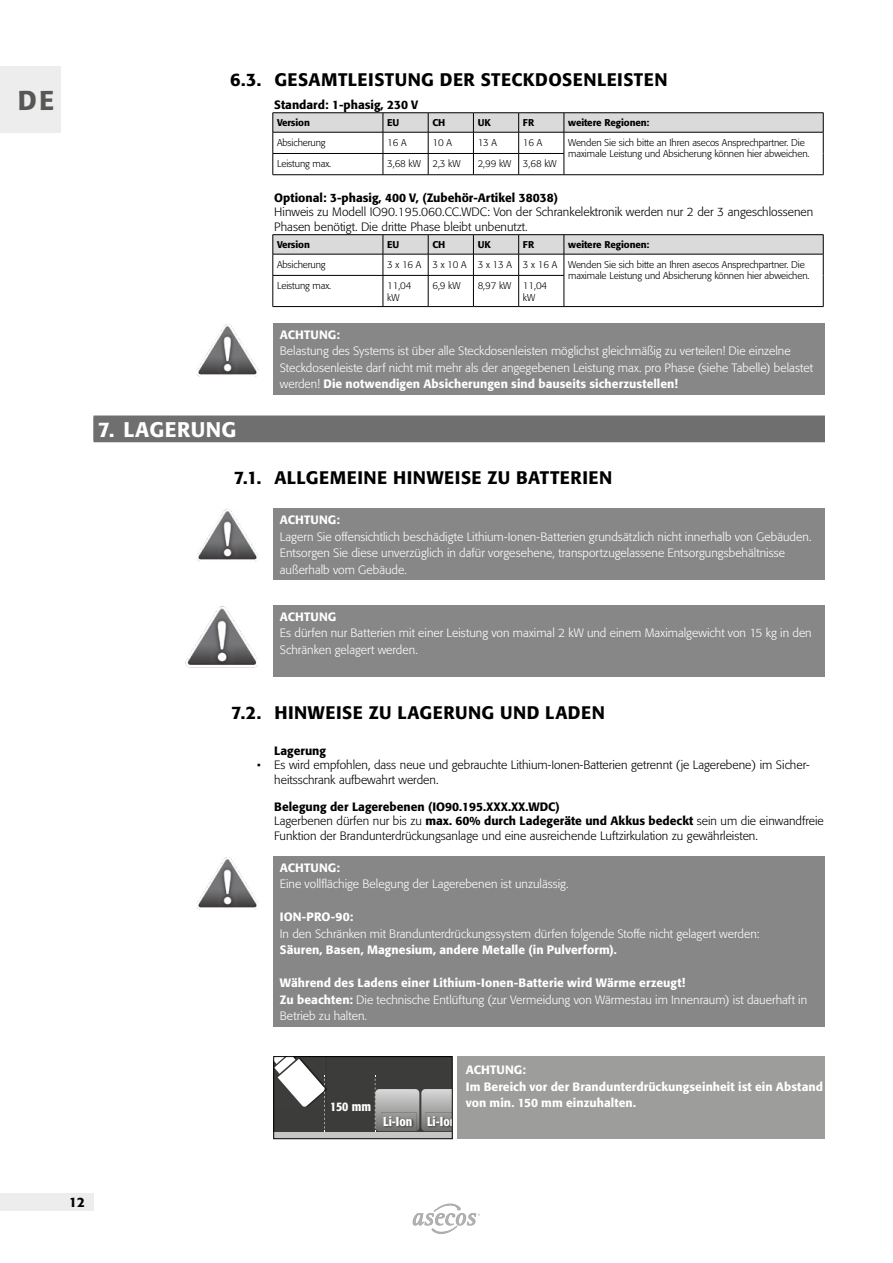
<style>
.page{position:relative;width:893px;height:1263px;background:#fff}
.page>*{position:absolute;margin:0;border:0;box-sizing:border-box;transform-origin:0 0}
.t1{font:500 27px "Formata Pro";color:#575756}
.t2{font:500 21px "Formata Pro";letter-spacing:.025em;color:#fff}
.t3{font:500 18px "Formata Pro";letter-spacing:.03em;color:#000}
.t4{font:500 13.5px "Formata Pro";color:#000}
.t5{font:500 condensed 12.9px "Formata Pro";color:#fff}
.t6{font:300 12px/16.5px "Formata Pro";color:#fff}
.t7{font:300 12px/14.4px "Formata Pro";color:#000}
.t8{font:500 12px/16.5px "Formata Pro";letter-spacing:.005em;color:#fff}
.t9{font:500 12px "Formata Pro";color:#000}
.t10{font:300 9.75px/11.7px "Formata Pro";letter-spacing:-.01em;color:#000}
.t11{font:500 9.75px "Formata Pro";letter-spacing:-.01em;color:#000}
.s1{font-weight:500}
</style>
<div class="page">
<div style="left:0;top:1194px;width:94px;height:17px;background:#ededed"></div>
<svg style="left:413px;top:1204px;width:67px;height:29px"></svg>
<div style="left:0;top:67px;width:61px;height:66px;background:#ededed"></div>
<div style="left:94px;top:415px;width:731px;height:26px;background:#706f6f"></div>
<div style="left:94px;top:417px;width:731px;height:25px;background:#706f6f"></div>
<hr style="left:273px;top:112px;width:110px;height:1px;background:#000">
<hr style="left:383px;top:112px;width:45px;height:1px;background:#000">
<hr style="left:428px;top:112px;width:45px;height:1px;background:#000">
<hr style="left:473px;top:112px;width:46px;height:1px;background:#000">
<hr style="left:519px;top:112px;width:45px;height:1px;background:#000">
<hr style="left:564px;top:112px;width:259px;height:1px;background:#000">
<svg style="left:273px;top:113px;width:551px;height:62px"></svg>
<hr style="left:273px;top:174px;width:110px;height:1px;background:#000">
<hr style="left:383px;top:174px;width:45px;height:1px;background:#000">
<hr style="left:428px;top:174px;width:45px;height:1px;background:#000">
<hr style="left:473px;top:174px;width:46px;height:1px;background:#000">
<hr style="left:519px;top:174px;width:45px;height:1px;background:#000">
<hr style="left:564px;top:174px;width:259px;height:1px;background:#000">
<hr style="left:273px;top:234px;width:110px;height:1px;background:#000">
<hr style="left:383px;top:234px;width:45px;height:1px;background:#000">
<hr style="left:428px;top:234px;width:45px;height:1px;background:#000">
<hr style="left:473px;top:234px;width:46px;height:1px;background:#000">
<hr style="left:519px;top:234px;width:45px;height:1px;background:#000">
<hr style="left:564px;top:234px;width:259px;height:1px;background:#000">
<svg style="left:273px;top:235px;width:551px;height:40px"></svg>
<hr style="left:273px;top:275px;width:110px;height:1px;background:#000">
<hr style="left:273px;top:276px;width:1px;height:30px;background:#000">
<hr style="left:383px;top:275px;width:45px;height:1px;background:#000">
<hr style="left:383px;top:276px;width:1px;height:30px;background:#000">
<hr style="left:428px;top:275px;width:45px;height:1px;background:#000">
<hr style="left:428px;top:276px;width:1px;height:30px;background:#000">
<hr style="left:473px;top:275px;width:46px;height:1px;background:#000">
<hr style="left:473px;top:276px;width:1px;height:30px;background:#000">
<hr style="left:519px;top:275px;width:45px;height:1px;background:#000">
<hr style="left:518px;top:276px;width:1px;height:30px;background:#000">
<hr style="left:564px;top:276px;width:1px;height:30px;background:#000">
<hr style="left:823px;top:275px;width:1px;height:31px;background:#000">
<hr style="left:273px;top:306px;width:110px;height:1px;background:#000">
<hr style="left:383px;top:306px;width:45px;height:1px;background:#000">
<hr style="left:428px;top:306px;width:45px;height:1px;background:#000">
<hr style="left:473px;top:306px;width:46px;height:1px;background:#000">
<hr style="left:519px;top:306px;width:45px;height:1px;background:#000">
<hr style="left:564px;top:306px;width:259px;height:1px;background:#000">
<div style="left:273px;top:323px;width:552px;height:72px;background:#878787"></div>
<img style="left:196px;top:324px;width:63px;height:52px">
<div style="left:273px;top:509px;width:552px;height:71px;background:#878787"></div>
<img style="left:196px;top:509px;width:63px;height:53px">
<div style="left:273px;top:605px;width:552px;height:71px;background:#878787"></div>
<img style="left:185px;top:606px;width:73px;height:61px">
<div style="left:273px;top:856px;width:552px;height:170px;background:#878787"></div>
<img style="left:196px;top:857px;width:63px;height:52px">
<div style="left:457px;top:1056px;width:368px;height:83px;background:#9d9d9c"></div>
<div style="left:274px;top:1057px;width:178px;height:82px;background:#3c3c3b"></div>
<div style="left:274px;top:1132px;width:178px;height:7px;background:#c6c6c6"></div>
<svg style="left:275px;top:1058px;width:50px;height:74px"></svg>
<svg style="left:375px;top:1075px;width:75px;height:57px"></svg>
<div style="left:273px;top:1056px;width:179px;height:83px;border:1px solid #000"></div>
<h1 class="t1" style="left:18px;top:83px;width:38px">DE</h1>
<h3 class="t3" style="left:230px;top:68px;width:439px">6.3. GESAMTLEISTUNG DER STECKDOSENLEISTEN</h3>
<p class="t9" style="left:274px;top:97px;width:145px">Standard: 1-phasig, 230 V</p>
<p class="t11" style="left:277px;top:116px;width:34px">Version</p>
<p class="t11" style="left:387px;top:116px;width:14px">EU</p>
<p class="t11" style="left:432px;top:116px;width:14px">CH</p>
<p class="t11" style="left:478px;top:116px;width:15px">UK</p>
<p class="t11" style="left:523px;top:116px;width:13px">FR</p>
<p class="t11" style="left:568px;top:116px;width:83px">weitere Regionen:</p>
<p class="t10" style="left:277px;top:136px;width:50px">Absicherung</p>
<p class="t10" style="left:387px;top:136px;width:21px">16 A</p>
<p class="t10" style="left:432px;top:136px;width:21px">10 A</p>
<p class="t10" style="left:478px;top:136px;width:21px">13 A</p>
<p class="t10" style="left:523px;top:136px;width:21px">16 A</p>
<p class="t10" style="left:568px;top:136px;width:243px">Wenden Sie sich bitte an Ihren asecos Ansprechpartner. Die maximale Leistung und Absicherung können hier abweichen.</p>
<p class="t10" style="left:277px;top:158px;width:56px">Leistung max.</p>
<p class="t10" style="left:387px;top:158px;width:75px">3,68 kW 2,3 kW</p>
<p class="t10" style="left:478px;top:158px;width:80px">2,99 kW 3,68 kW</p>
<p class="t9" style="left:274px;top:190px;width:285px">Optional: 3-phasig, 400 V, (Zubehör-Artikel 38038)</p>
<p class="t7" style="left:274px;top:205px;width:540px">Hinweis zu Modell IO90.195.060.CC.WDC: Von der Schrankelektronik werden nur 2 der 3 angeschlossenen<br>Phasen benötigt. Die dritte Phase bleibt unbenutzt.</p>
<p class="t11" style="left:277px;top:238px;width:34px">Version</p>
<p class="t11" style="left:387px;top:238px;width:14px">EU</p>
<p class="t11" style="left:432px;top:238px;width:14px">CH</p>
<p class="t11" style="left:478px;top:238px;width:15px">UK</p>
<p class="t11" style="left:523px;top:238px;width:13px">FR</p>
<p class="t11" style="left:568px;top:238px;width:83px">weitere Regionen:</p>
<p class="t10" style="left:277px;top:258px;width:50px">Absicherung</p>
<p class="t10" style="left:568px;top:258px;width:243px;text-indent:-181px">3 x 16 A 3 x 10 A 3 x 13 A 3 x 16 A Wenden Sie sich bitte an Ihren asecos Ansprechpartner. Die maximale Leistung und Absicherung können hier abweichen.</p>
<p class="t10" style="left:277px;top:280px;width:56px">Leistung max.</p>
<p class="t10" style="left:387px;top:280px;width:26px">11,04 kW</p>
<p class="t10" style="left:432px;top:280px;width:30px">6,9 kW</p>
<p class="t10" style="left:523px;top:280px;width:26px;text-indent:-45px">8,97 kW 11,04 kW</p>
<p class="t8" style="left:280px;top:326px;width:62px">ACHTUNG:</p>
<p class="t6" style="left:280px;top:343px;width:535px">Belastung des Systems ist über alle Steckdosenleisten möglichst gleichmäßig zu verteilen! Die einzelne<br>Steckdosenleiste darf nicht mit mehr als der angegebenen Leistung max. pro Phase (siehe Tabelle) belastet werden! <span class="s1">Die notwendigen Absicherungen sind bauseits sicherzustellen!</span></p>
<h2 class="t2" style="left:98px;top:416px;width:140px">7. LAGERUNG</h2>
<h3 class="t3" style="left:234px;top:466px;width:380px">7.1. ALLGEMEINE HINWEISE ZU BATTERIEN</h3>
<p class="t8" style="left:280px;top:512px;width:62px">ACHTUNG:</p>
<p class="t6" style="left:280px;top:528px;width:533px">Lagern Sie offensichtlich beschädigte Lithium-Ionen-Batterien grundsätzlich nicht innerhalb von Gebäuden.<br>Entsorgen Sie diese unverzüglich in dafür vorgesehene, transportzugelassene Entsorgungsbehältnisse außerhalb vom Gebäude.</p>
<p class="t8" style="left:280px;top:608px;width:58px">ACHTUNG</p>
<p class="t6" style="left:280px;top:625px;width:533px">Es dürfen nur Batterien mit einer Leistung von maximal 2 kW und einem Maximalgewicht von 15 kg in den<br>Schränken gelagert werden.</p>
<h3 class="t3" style="left:231px;top:701px;width:375px">7.2. HINWEISE ZU LAGERUNG UND LADEN</h3>
<p class="t9" style="left:274px;top:743px;width:53px">Lagerung</p>
<p class="t7" style="left:274px;top:758px;width:537px;text-indent:-17px">• Es wird empfohlen, dass neue und gebrauchte Lithium-Ionen-Batterien getrennt (je Lagerebene) im Sicher&shy;heitsschrank aufbewahrt werden.</p>
<p class="t7" style="left:274px;top:800px;width:551px"><span class="s1">Belegung der Lagerebenen (IO90.195.XXX.XX.WDC)<br></span>Lagerbenen dürfen nur bis zu <span class="s1">max. 60% durch Ladegeräte und Akkus bedeckt</span> sein um die einwandfreie<br>Funktion der Brandunterdrückungsanlage und eine ausreichende Luftzirkulation zu gewährleisten.</p>
<p class="t8" style="left:280px;top:859px;width:62px">ACHTUNG:</p>
<p class="t6" style="left:280px;top:876px;width:290px">Eine vollflächige Belegung der Lagerebenen ist unzulässig.</p>
<p class="t8" style="left:280px;top:909px;width:75px">ION-PRO-90:</p>
<p class="t6" style="left:280px;top:925px;width:481px">In den Schränken mit Brandunterdrückungssystem dürfen folgende Stoffe nicht gelagert werden:</p>
<p class="t8" style="left:280px;top:942px;width:338px">Säuren, Basen, Magnesium, andere Metalle (in Pulverform).</p>
<p class="t6" style="left:280px;top:975px;width:529px"><span class="s1">Während des Ladens einer Lithium-Ionen-Batterie wird Wärme erzeugt!<br>Zu beachten:</span> Die technische Entlüftung (zur Vermeidung von Wärmestau im Innenraum) ist dauerhaft in<br>Betrieb zu halten.</p>
<p class="t5" style="left:330px;top:1098px;width:42px">150 mm</p>
<p class="t5" style="left:383px;top:1113px;width:75px">Li-Ion Li-Ion</p>
<p class="t8" style="left:466px;top:1061px;width:359px">ACHTUNG:<br>Im Bereich vor der Brandunterdrückungseinheit ist ein Abstand von min. 150 mm einzuhalten.</p>
<p class="t4" style="left:69px;top:1194px;width:17px">12</p>
</div>
